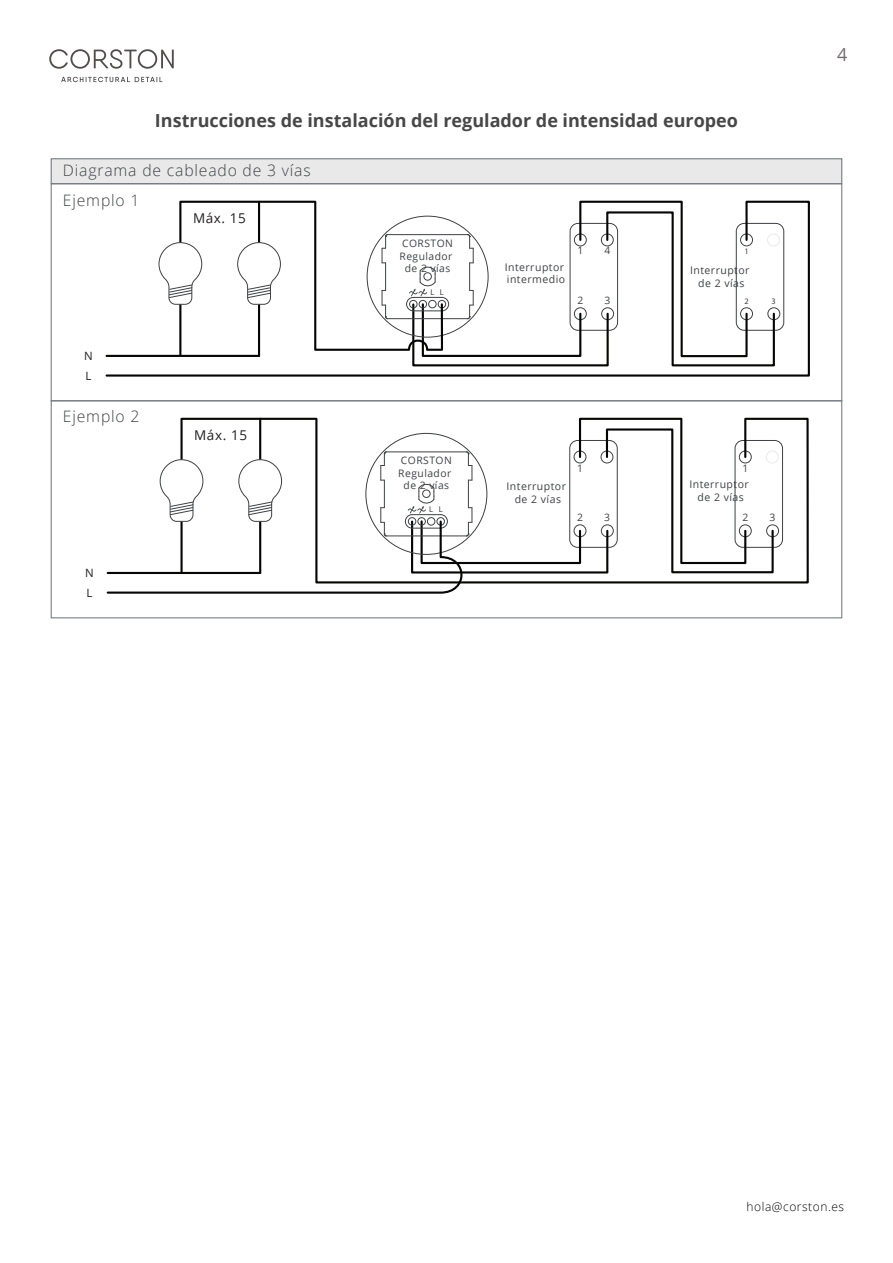
<style>
.page{position:relative;width:893px;height:1263px;background:#fff}
.page>*{position:absolute;margin:0;border:0;box-sizing:border-box;transform-origin:0 0}
.t1{font:700 18px "Open Sans";color:#474748}
.t2{font:18px "Open Sans";color:#524d4c}
.t3{font:300 15.75px "Open Sans";letter-spacing:.05em;color:#3f4144}
.t4{font:13.5px "Open Sans";letter-spacing:.045em;color:#211e1e}
.t5{font:300 12px "Open Sans";letter-spacing:.045em;color:#050504}
.t6{font:11.4px "Open Sans";color:#211e1e}
.t7{font:10.5px/12.6px "Open Sans";letter-spacing:.045em;color:#3f4144;text-align:center}
.t8{font:10.35px/12.5px "Open Sans";letter-spacing:.045em;color:#3f4144;text-align:center}
.t9{font:8.4px "Myriad Pro";color:#3f4144}
</style>
<div class="page">
<svg style="left:105px;top:200px;width:705px;height:177px"></svg>
<svg style="left:158px;top:200px;width:618px;height:167px"></svg>
<svg style="left:775px;top:417px;width:34px;height:167px"></svg>
<svg style="left:106px;top:417px;width:669px;height:177px"></svg>
<div style="left:51px;top:158px;width:791px;height:26px;background:#e9e9e9;border:1px solid #767b81"></div>
<div style="left:51px;top:400px;width:791px;height:218px;border:1px solid #767b81"></div>
<svg style="left:49px;top:49px;width:125px;height:33px"></svg>
<h1 class="t1" style="left:155px;top:108px;width:584px">Instrucciones de instalación del regulador de intensidad europeo</h1>
<h2 class="t3" style="left:63px;top:159px;width:249px">Diagrama de cableado de 3 vías</h2>
<h2 class="t3" style="left:63px;top:189px;width:78px">Ejemplo 1</h2>
<p class="t6" style="left:84px;top:348px;width:10px">N</p>
<p class="t6" style="left:85px;top:368px;width:7px">L</p>
<h2 class="t3" style="left:63px;top:405px;width:78px">Ejemplo 2</h2>
<p class="t6" style="left:85px;top:565px;width:10px">N</p>
<p class="t6" style="left:87px;top:585px;width:7px">L</p>
<p class="t4" style="left:193px;top:209px;width:54px">Máx. 15</p>
<p class="t4" style="left:194px;top:426px;width:54px">Máx. 15</p>
<p class="t8" style="left:400px;top:237px;width:55px">CORSTON<br>Regulador de 2 vías</p>
<p class="t9" style="left:430px;top:287px;width:15px">L L</p>
<p class="t7" style="left:505px;top:260px;width:62px;text-align:left">Interruptor intermedio</p>
<p class="t8" style="left:577px;top:244px;width:7px">1</p>
<p class="t8" style="left:604px;top:244px;width:7px">4</p>
<p class="t8" style="left:577px;top:294px;width:7px">2</p>
<p class="t8" style="left:604px;top:294px;width:7px">3</p>
<p class="t8" style="left:398px;top:454px;width:55px">CORSTON<br>Regulador de 2 vías</p>
<p class="t9" style="left:429px;top:504px;width:15px">L L</p>
<p class="t7" style="left:506px;top:480px;width:61px">Interruptor de 2 vías</p>
<p class="t8" style="left:577px;top:461px;width:7px">1</p>
<p class="t8" style="left:577px;top:511px;width:7px">2</p>
<p class="t8" style="left:604px;top:511px;width:7px">3</p>
<p class="t9" style="left:744px;top:246px;width:6px">1</p>
<p class="t7" style="left:690px;top:264px;width:61px">Interruptor de 2 vías</p>
<p class="t9" style="left:744px;top:296px;width:6px">2</p>
<p class="t9" style="left:771px;top:296px;width:6px">3</p>
<p class="t8" style="left:742px;top:461px;width:7px">1</p>
<p class="t7" style="left:689px;top:478px;width:61px">Interruptor de 2 vías</p>
<p class="t8" style="left:742px;top:511px;width:7px">2</p>
<p class="t8" style="left:769px;top:511px;width:7px">3</p>
<h1 class="t2" style="left:837px;top:42px;width:12px">4</h1>
<p class="t5" style="left:747px;top:1199px;width:99px">hola@corston.es</p>
</div>
